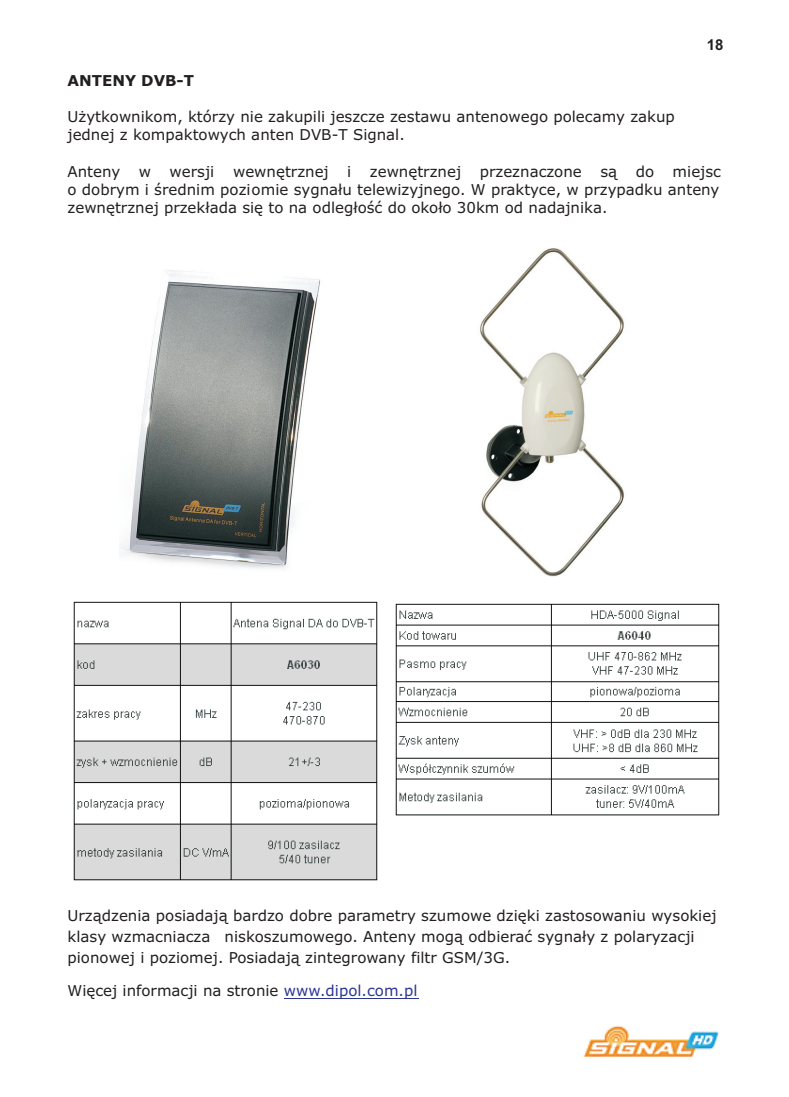
<style>
.page{position:relative;width:789px;height:1097px;background:#fff}
.page>*{position:absolute;margin:0;border:0;box-sizing:border-box;transform-origin:0 0}
.t1{font:15px/18.2px "Verdana";color:#231f20}
.t2{font:700 15px "Verdana";color:#231f20}
.t3{font:700 15px "Arial";color:#231f20}
.s1{color:#2c3695}
</style>
<div class="page">
<img style="left:583px;top:1025px;width:136px;height:32px">
<img style="left:73px;top:601px;width:305px;height:280px">
<img style="left:395px;top:603px;width:325px;height:213px">
<hr style="left:284px;top:997px;width:134px;height:1px;background:#2c3695">
<img style="left:120px;top:270px;width:200px;height:299px">
<img style="left:480px;top:248px;width:144px;height:329px">
<p class="t3" style="left:707px;top:39px;width:18px">18</p>
<p class="t2" style="left:68px;top:74px;width:128px">ANTENY DVB-T</p>
<p class="t1" style="left:68px;top:109px;width:609px">U¿ytkownikom, którzy nie zakupili jeszcze zestawu antenowego polecamy zakup jednej z kompaktowych anten DVB-T Signal.</p>
<p class="t1" style="left:68px;top:163px;width:148px">Anteny w wersji</p>
<p class="t1" style="left:68px;top:163px;width:655px;text-align:justify;text-indent:166px">wewnêtrznej i zewnêtrznej przeznaczone s¹ do miejsc o dobrym i œrednim poziomie sygna³u telewizyjnego. W praktyce, w przypadku anteny zewnêtrznej przek³ada siê to na odleg³oœæ do oko³o 30km od nadajnika.</p>
<p class="t1" style="left:68px;top:905px;width:650px;line-height:21px">Urz¹dzenia posiadaj¹ bardzo dobre parametry szumowe dziêki zastosowaniu wysokiej klasy wzmacniacza niskoszumowego. Anteny mog¹ odbieraæ sygna³y z polaryzacji pionowej i poziomej. Posiadaj¹ zintegrowany filtr GSM/3G.</p>
<p class="t1" style="left:68px;top:982px;width:351px">Wiêcej informacji na stronie <span class="s1">www.dipol.com.pl</span></p>
</div>
